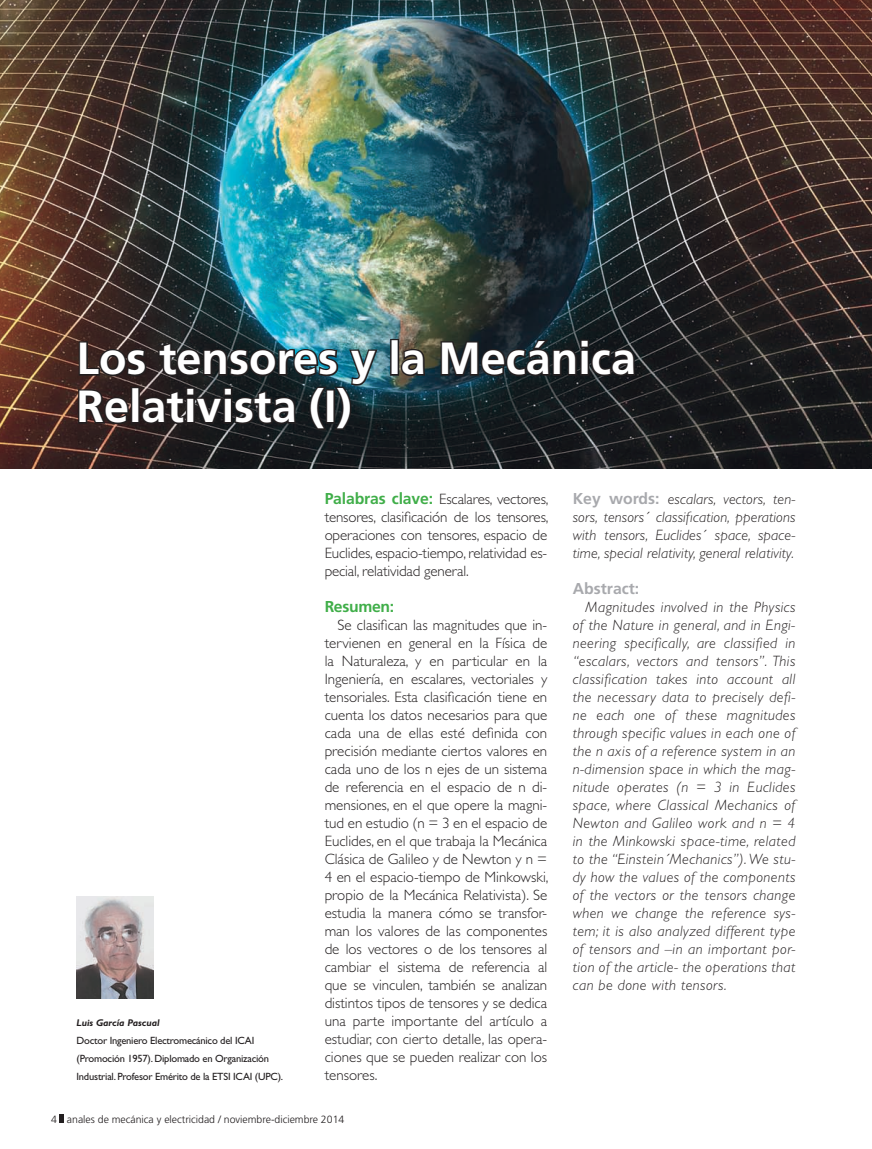
<style>
.page{position:relative;width:872px;height:1149px;background:#fff}
.page>*{position:absolute;margin:0;border:0;box-sizing:border-box;transform-origin:0 0}
.t1{font:700 45px/48px "Frutiger LT Std";color:#fff}
.t2{font:700 15.75px "Frutiger LT Std";color:#a8a9ad}
.t3{font:700 15.75px "Frutiger LT Std";letter-spacing:-.02em;color:#40ae49}
.t4{font:300 15px/18px "Gill Sans Std";color:#231f20;text-align:justify}
.t5{font:italic 300 15px/18px "Gill Sans Std";letter-spacing:.01em;color:#231f20;text-align:justify}
.t6{font:10.5px/18px "Gill Sans Std";letter-spacing:-.02em;color:#231f20}
.t7{font:300 10.5px "Frutiger LT Std";color:#231f20}
.t8{font:italic 700 9.75px "Gill Sans Std";color:#231f20}
.s1{font-family:"Frutiger LT Std";font-weight:700;font-size:15.75px;color:#40ae49}
.s2{font-family:"Frutiger LT Std";font-weight:700;font-style:normal;font-size:15.75px;color:#a8a9ad}
</style>
<div class="page">
<svg style="left:60px;top:1114px;width:4px;height:8px"></svg>
<img style="left:0;top:0;width:872px;height:468px">
<img style="left:76px;top:896px;width:77px;height:102px">
<div style="left:390px;top:339px;width:9px;height:36px;border:3px solid #231f20"></div>
<svg style="left:399px;top:347px;width:28px;height:30px"></svg>
<svg style="left:439px;top:338px;width:198px;height:39px;background:#1d2226"></svg>
<img style="left:77px;top:339px;width:303px;height:93px">
<h1 class="t1" style="left:76px;top:334px;width:561px">Los tensores y la Mecánica<br>Relativista (I)</h1>
<p class="t8" style="left:76px;top:1016px;width:85px">Luis García Pascual</p>
<p class="t6" style="left:76px;top:1031px;width:208px">Doctor Ingeniero Electromecánico del ICAI (Promoción 1957). Diplomado en Organización<br>Industrial. Profesor Emérito de la ETSI ICAI (UPC).</p>
<p class="t4" style="left:325px;top:489px;width:225px"><span class="s1">Palabras clave:</span> Escalares, vectores, tensores, clasificación de los tensores, operaciones con tensores, espacio de Euclides, espacio-tiempo, relatividad es&shy;pecial, relatividad general.</p>
<p class="t3" style="left:325px;top:596px;width:71px">Resumen:</p>
<p class="t4" style="left:325px;top:615px;width:225px;text-indent:13px">Se clasifican las magnitudes que in&shy;tervienen en general en la Física de la Naturaleza, y en particular en la Ingeniería, en escalares, vectoriales y tensoriales. Esta clasificación tiene en cuenta los datos necesarios para que cada una de ellas esté definida con precisión mediante ciertos valores en cada uno de los n ejes de un sistema de referencia en el espacio de n di&shy;mensiones, en el que opere la magni&shy;tud en estudio (n = 3 en el espacio de Euclides, en el que trabaja la Mecánica Clásica de Galileo y de Newton y n = 4 en el espacio-tiempo de Minkowski, propio de la Mecánica Relativista). Se estudia la manera cómo se transfor&shy;man los valores de las componentes de los vectores o de los tensores al cambiar el sistema de referencia al que se vinculen, también se analizan distintos tipos de tensores y se dedica una parte importante del artículo a estudiar, con cierto detalle, las opera&shy;ciones que se pueden realizar con los tensores.</p>
<p class="t7" style="left:51px;top:1112px;width:295px">4 anales de mecánica y electricidad / noviembre-diciembre 2014</p>
<p class="t5" style="left:573px;top:489px;width:224px"><span class="s2">Key words:</span> escalars, vectors, ten&shy;sors, tensors´ classification, pperations with tensors, Euclides´ space, space&shy;time, special relativity, general relativity.</p>
<p class="t2" style="left:573px;top:578px;width:68px">Abstract:</p>
<p class="t5" style="left:573px;top:597px;width:224px;text-indent:13px">Magnitudes involved in the Physics of the Nature in general, and in Engi&shy;neering specifically, are classified in “escalars, vectors and tensors”. This classification takes into account all the necessary data to precisely defi&shy;ne each one of these magnitudes through specific values in each one of the n axis of a reference system in an n-dimension space in which the mag&shy;nitude operates (n = 3 in Euclides space, where Classical Mechanics of Newton and Galileo work and n = 4 in the Minkowski space-time, related to the “Einstein´Mechanics”). We stu&shy;dy how the values of the components of the vectors or the tensors change when we change the reference sys&shy;tem; it is also analyzed different type of tensors and –in an important por&shy;tion of the article- the operations that can be done with tensors.</p>
</div>
